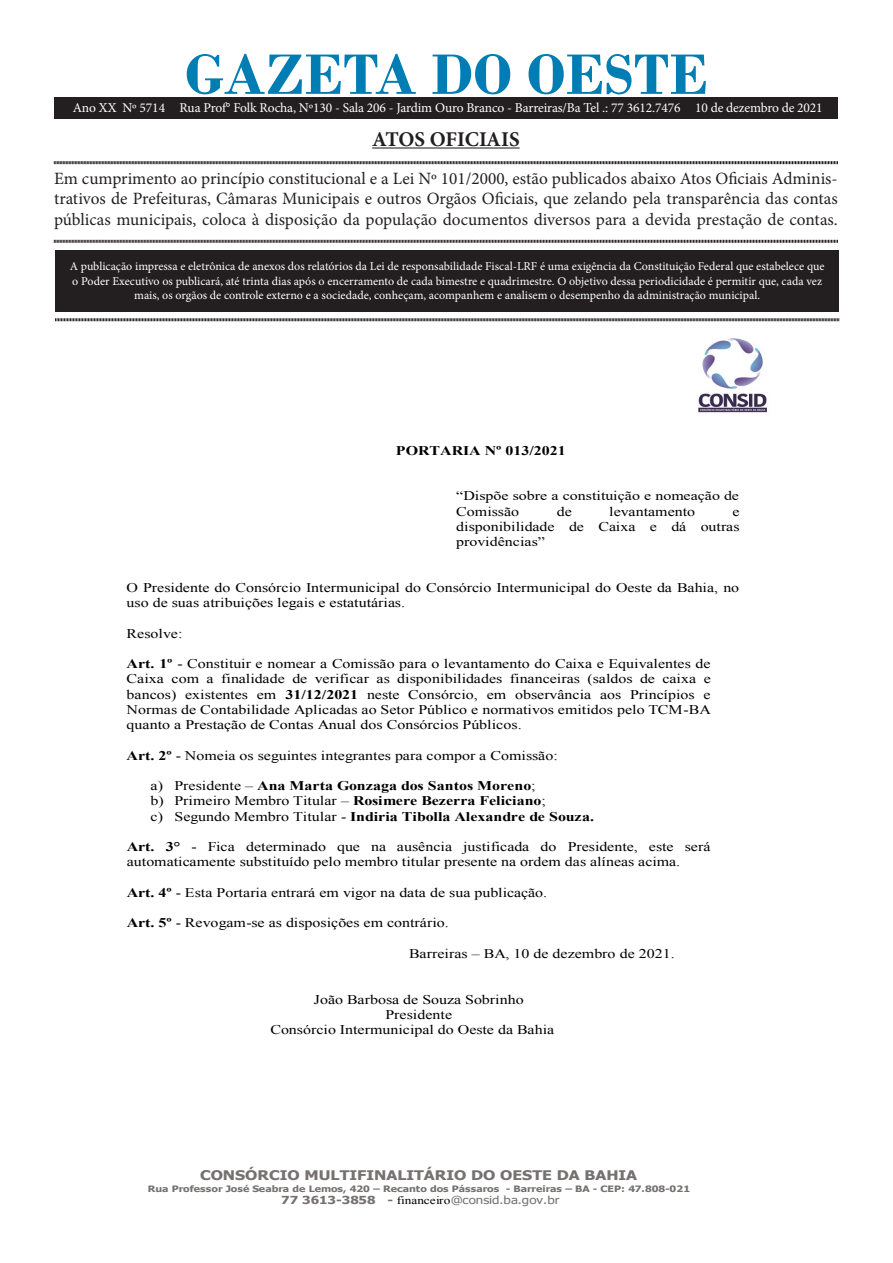
<style>
.page{position:relative;width:893px;height:1263px;background:#fff}
.page>*{position:absolute;margin:0;border:0;box-sizing:border-box;transform-origin:0 0}
.t1{font:700 60px "Bodoni";color:#007eb4}
.t2{font:700 21px "Minion Pro";letter-spacing:-.005em;color:#231f20}
.t3{font:17.25px/20.7px "Minion Pro";color:#231f20;text-align:justify}
.t4{font:13.5px "Minion Pro";letter-spacing:-.01em;color:#fff}
.t5{font:13.2px/15.3px "Times New Roman";color:#000;scale:1.2 1}
.t6{font:700 13.2px/15.3px "Times New Roman";color:#000;scale:1.2 1}
.t7{font:700 13.2px "Tahoma";color:#767171;scale:1.2 1}
.t8{font:12px/14.4px "Minion Pro";color:#fff;text-align:center}
.t9{font:11.1px "Tahoma";color:#767171;scale:1.2 1}
.t10{font:700 8.85px "Tahoma";color:#767171;scale:1.2 1}
.s1{font-weight:700}
.s2{font-weight:400}
.s3{font-family:"Times New Roman";color:#000}
</style>
<div class="page">
<div style="left:55px;top:250px;width:784px;height:61px;background:#231f20"></div>
<hr style="left:372px;top:147px;width:148px;height:2px;background:#231f20">
<svg style="left:54px;top:161px;width:784px;height:4px;background:#908e8e"></svg>
<svg style="left:54px;top:239px;width:784px;height:4px;background:#908e8e"></svg>
<svg style="left:55px;top:318px;width:784px;height:4px;background:#908e8e"></svg>
<div style="left:54px;top:98px;width:784px;height:20px;background:#231f20"></div>
<img style="left:698px;top:338px;width:69px;height:75px">
<p class="t1" style="left:185px;top:39px;width:525px">GAZETA DO OESTE</p>
<p class="t2" style="left:372px;top:124px;width:149px">ATOS OFICIAIS</p>
<p class="t3" style="left:54px;top:168px;width:785px">Em cumprimento ao princípio constitucional e a Lei Nº 101/2000, estão publicados abaixo Atos Oficiais Adminis&shy;trativos de Prefeituras, Câmaras Municipais e outros Orgãos Oficiais, que zelando pela transparência das contas públicas municipais, coloca à disposição da população documentos diversos para a devida prestação de contas.</p>
<p class="t8" style="left:70px;top:259px;width:756px">A publicação impressa e eletrônica de anexos dos relatórios da Lei de responsabilidade Fiscal-LRF é uma exigência da Constituição Federal que estabelece que o Poder Executivo os publicará, até trinta dias após o encerramento de cada bimestre e quadrimestre. O objetivo dessa periodicidade é permitir que, cada vez mais, os orgãos de controle externo e a sociedade, conheçam, acompanhem e analisem o desempenho da administração municipal.</p>
<p class="t4" style="left:73px;top:98px;width:751px">Ano XX Nº 5714 Rua Prof° Folk Rocha, Nº130 - Sala 206 - Jardim Ouro Branco - Barreiras/Ba Tel .: 77 3612.7476 10 de dezembro de 2021</p>
<p class="t6" style="left:396px;top:442px;width:143px">PORTARIA Nº 013/2021</p>
<p class="t5" style="left:456px;top:488px;width:237px">“Dispõe sobre a constituição e nomeação de<br>Comissão</p>
<p class="t5" style="left:557px;top:503px;width:14px">de</p>
<p class="t5" style="left:609px;top:503px;width:73px">levantamento</p>
<p class="t5" style="left:456px;top:503px;width:238px;text-align:justify;text-indent:276px">e disponibilidade de Caixa e dá outras providências”</p>
<p class="t5" style="left:127px;top:580px;width:512px">O Presidente do Consórcio Intermunicipal do Consórcio Intermunicipal do Oeste da Bahia, no uso de suas atribuições legais e estatutárias.</p>
<p class="t5" style="left:127px;top:625px;width:48px">Resolve:</p>
<p class="t5" style="left:127px;top:656px;width:488px;text-align:justify"><span class="s1">Art. 1º</span> - Constituir e nomear a Comissão para o levantamento do Caixa e Equivalentes de Caixa com a finalidade de verificar as disponibilidades financeiras (saldos de caixa e bancos) existentes em <span class="s1">31/12/2021</span> neste Consórcio, em observância aos Princípios e Normas de Contabilidade Aplicadas ao Setor Público e normativos emitidos pelo TCM-BA quanto a Prestação de Contas Anual dos Consórcios Públicos.</p>
<p class="t5" style="left:127px;top:747px;width:361px"><span class="s1">Art. 2º</span> - Nomeia os seguintes integrantes para compor a Comissão:</p>
<p class="t6" style="left:151px;top:778px;width:371px"><span class="s2">a) Presidente –</span> Ana Marta Gonzaga dos Santos Moreno<span class="s2">;<br>b) Primeiro Membro Titular –</span> Rosimere Bezerra Feliciano<span class="s2">;<br>c) Segundo Membro Titular -</span> Indiria Tibolla Alexandre de Souza.</p>
<p class="t5" style="left:127px;top:839px;width:488px"><span class="s1">Art. 3°</span> - Fica determinado que na ausência justificada do Presidente, este será automaticamente substituído pelo membro titular presente na ordem das alíneas acima.</p>
<p class="t5" style="left:127px;top:885px;width:352px"><span class="s1">Art. 4º</span> - Esta Portaria entrará em vigor na data de sua publicação.</p>
<p class="t5" style="left:127px;top:915px;width:270px"><span class="s1">Art. 5º</span> - Revogam-se as disposições em contrário.</p>
<p class="t5" style="left:409px;top:945px;width:223px">Barreiras – BA, 10 de dezembro de 2021.</p>
<p class="t5" style="left:314px;top:991px;width:176px">João Barbosa de Souza Sobrinho</p>
<p class="t5" style="left:386px;top:1006px;width:57px">Presidente</p>
<p class="t5" style="left:270px;top:1022px;width:238px">Consórcio Intermunicipal do Oeste da Bahia</p>
<p class="t7" style="left:200px;top:1166px;width:366px">CONSÓRCIO MULTIFINALITÁRIO DO OESTE DA BAHIA</p>
<p class="t10" style="left:148px;top:1182px;width:454px">Rua Professor José Seabra de Lemos, 420 – Recanto dos Pássaros - Barreiras – BA - CEP: 47.808-021</p>
<p class="t9" style="left:281px;top:1193px;width:234px"><span class="s1">77 3613-3858 -</span> <span class="s3">financeiro</span>@consid.ba.gov.br</p>
</div>
